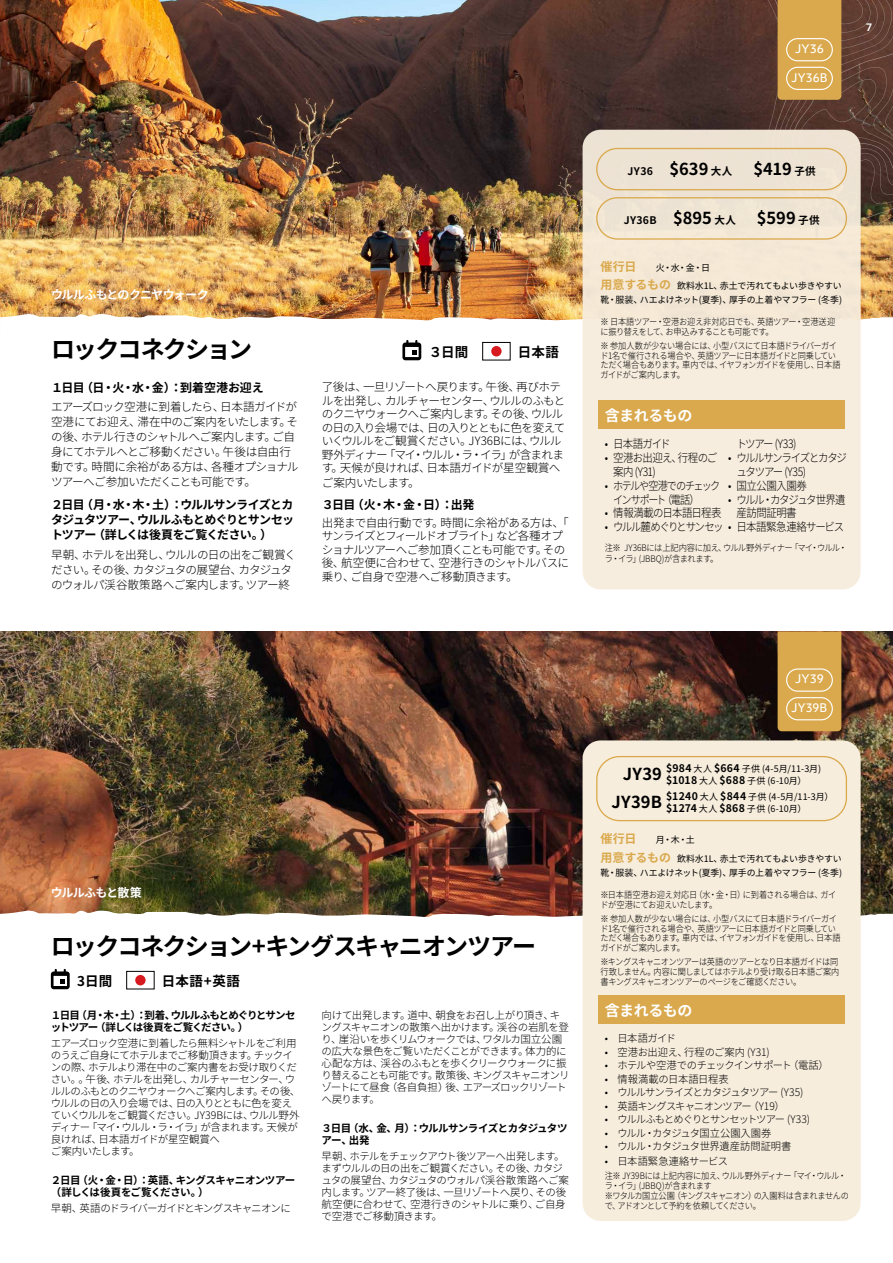
<style>
.page{position:relative;width:893px;height:1263px;background:#fff}
.page>*{position:absolute;margin:0;border:0;box-sizing:border-box;transform-origin:0 0}
.t1{font:700 24px "Noto Sans CJ Kjp";letter-spacing:-.075em;color:#000}
.t2{font:700 16.5px/27.8px "Noto Sans CJ Kjp";letter-spacing:.005em;color:#000;text-align:right}
.t3{font:700 15px "Noto Sans CJ Kjp";letter-spacing:-.03em;color:#fff}
.t4{font:700 13.5px "Noto Sans CJ Kjp";letter-spacing:.01em;color:#000}
.t5{font:700 12px/15px "Noto Sans CJ Kjp";letter-spacing:-.065em;color:#000;text-align:justify}
.t6{font:700 12px "Noto Sans CJ Kjp";letter-spacing:-.065em;color:#fff}
.t7{font:700 12px "Noto Sans CJ Kjp";letter-spacing:-.01em;color:#000}
.t8{font:700 12px "Noto Sans CJ Kjp";letter-spacing:.005em;color:#daa94d}
.t9{font:300 11.7px/13.5px "Noto Sans CJ Kjp";letter-spacing:-.07em;color:#000}
.t10{font:300 11.7px/14px "Noto Sans CJ Kjp";letter-spacing:-.07em;color:#000;scale:.9 1}
.t11{font:300 11.7px/14px "Noto Sans CJ Kjp";letter-spacing:-.105em;color:#000;scale:.9 1}
.t12{font:300 11.7px/14px "Noto Sans CJ Kjp";letter-spacing:-.125em;color:#000;scale:.9 1}
.t13{font:300 11.7px "Noto Sans CJ Kjp";letter-spacing:-.045em;color:#000;scale:.9 1}
.t14{font:500 11.4px "Objektiv Mk 1";letter-spacing:.02em;color:#fff}
.t15{font:300 10.5px/12px "Noto Sans CJ Kjp";letter-spacing:-.06em;color:#000}
.t16{font:700 10.5px/12px "Noto Sans CJ Kjp";letter-spacing:-.065em;color:#000}
.t17{font:700 10.5px/12px "Noto Sans CJ Kjp";letter-spacing:-.09em;color:#000}
.t18{font:300 10.5px "Noto Sans CJ Kjp";letter-spacing:-.085em;color:#000}
.t19{font:300 10.5px "Noto Sans CJ Kjp";letter-spacing:-.09em;color:#000}
.t20{font:300 10.5px "Noto Sans CJ Kjp";letter-spacing:-.08em;color:#000}
.t21{font:300 10.5px "Noto Sans CJ Kjp";letter-spacing:-.015em;color:#000}
.t22{font:300 10.5px "Noto Sans CJ Kjp";letter-spacing:-.04em;color:#000}
.t23{font:300 10.5px "Noto Sans CJ Kjp";letter-spacing:-.01em;color:#000}
.t24{font:300 10.5px "Noto Sans CJ Kjp";letter-spacing:-.02em;color:#000}
.t25{font:700 10.5px "Roboto";color:#fff}
.t26{font:300 9px/9.8px "Noto Sans CJ Kjp";letter-spacing:-.045em;color:#000;scale:.91 1}
.t27{font:9px/18.6px "Noto Sans CJ Kjp";letter-spacing:-.01em;color:#000}
.t28{font:9px/12px "Noto Sans CJ Kjp";letter-spacing:.01em;color:#000}
.t29{font:300 9px/10.8px "Noto Sans CJ Kjp";letter-spacing:-.045em;color:#000;scale:.92 1}
.t30{font:300 9px/9.8px "Noto Sans CJ Kjp";letter-spacing:-.02em;color:#000;scale:.91 1}
.s1{font-size:16.5px}
.s2{font-size:10.5px}
.s3{font-weight:700;font-size:12px;color:#daa94d}
.s4{font-weight:700;font-size:10.5px}
</style>
<div class="page">
<img style="left:0;top:631px;width:893px;height:279px">
<svg style="left:0;top:910px;width:893px;height:38px"></svg>
<img style="left:0;top:0;width:893px;height:313px">
<svg style="left:0;top:313px;width:893px;height:47px"></svg>
<div style="left:483px;top:342px;width:27px;height:18px;background:#fff"></div>
<div style="left:482px;top:342px;width:28px;height:18px;border:1px solid #000"></div>
<div style="left:491px;top:346px;width:11px;height:10px;background:#d71920;border-radius:50%"></div>
<svg style="left:51px;top:969px;width:19px;height:20px"></svg>
<div style="left:126px;top:971px;width:28px;height:18px;border:1px solid #000"></div>
<div style="left:135px;top:975px;width:11px;height:10px;background:#d71920;border-radius:50%"></div>
<div style="left:583px;top:740px;width:278px;height:481px;background:#f7eddd;border-radius:18px"></div>
<div style="left:598px;top:995px;width:247px;height:29px;background:#daa94d"></div>
<div style="left:583px;top:130px;width:278px;height:459px;background:#f7eddd;border-radius:18px"></div>
<div style="left:596px;top:197px;width:251px;height:43px;border:1px solid #daa94d;border-radius:21px"></div>
<div style="left:596px;top:148px;width:251px;height:42px;border:1px solid #daa94d;border-radius:21px"></div>
<div style="left:598px;top:400px;width:247px;height:29px;background:#daa94d"></div>
<div style="left:596px;top:756px;width:251px;height:65px;border:1px solid #daa94d;border-radius:23px"></div>
<svg style="left:765px;top:0;width:128px;height:265px"></svg>
<div style="left:786px;top:38px;width:47px;height:23px;border:1px solid #fff;border-radius:11px"></div>
<div style="left:786px;top:67px;width:47px;height:23px;border:1px solid #fff;border-radius:11px"></div>
<div style="left:778px;top:631px;width:63px;height:100px;background:#daa94d"></div>
<div style="left:786px;top:668px;width:47px;height:24px;border:1px solid #fff;border-radius:11px"></div>
<div style="left:786px;top:697px;width:47px;height:23px;border:1px solid #fff;border-radius:11px"></div>
<p class="t6" style="left:51px;top:287px;width:159px">ウルルふもとのクニヤウォーク</p>
<h1 class="t1" style="left:51px;top:336px;width:203px">ロックコネクション</h1>
<p class="t4" style="left:429px;top:345px;width:41px">３日間</p>
<p class="t4" style="left:518px;top:345px;width:43px">日本語</p>
<p class="t7" style="left:51px;top:380px;width:214px">１日目（日・火・水・金）：到着空港お迎え</p>
<p class="t9" style="left:51px;top:399px;width:249px;line-height:15px">エアーズロック空港に到着したら、日本語ガイドが空港にてお迎え、滞在中のご案内をいたします。その後、ホテル行きのシャトルへご案内します。ご自身にてホテルへとご移動ください。午後は自由行動です。時間に余裕がある方は、各種オプショナルツアーへご参加いただくことも可能です。</p>
<p class="t5" style="left:51px;top:498px;width:245px">２日目（月・水・木・土）：ウルルサンライズとカタジュタツアー、ウルルふもとめぐりとサンセットツアー（詳しくは後頁をご覧ください。）</p>
<p class="t9" style="left:51px;top:547px;width:246px;line-height:15px">早朝、ホテルを出発し、ウルルの日の出をご観賞ください。その後、カタジュタの展望台、カタジュタのウォルパ渓谷散策路へご案内します。ツアー終</p>
<p class="t9" style="left:322px;top:380px;width:245px">了後は、一旦リゾートへ戻ります。午後、再びホテルを出発し、カルチャーセンター、ウルルのふもとのクニヤウォークへご案内します。その後、ウルルの日の入り会場では、日の入りとともに色を変えていくウルルをご観賞ください。JY36Bには、ウルル野外ディナー「マイ・ウルル・ラ・イラ」が含まれます。天候が良ければ、日本語ガイドが星空観賞へ</p>
<p class="t9" style="left:322px;top:476px;width:99px">ご案内いたします。</p>
<p class="t5" style="left:322px;top:498px;width:154px">３日目（火・木・金・日）：出発</p>
<p class="t9" style="left:322px;top:516px;width:249px">出発まで自由行動です。時間に余裕がある方は、「サンライズとフィールドオブライト」など各種オプショナルツアーへご参加頂くことも可能です。その後、航空便に合わせて、空港行きのシャトルバスに乗り、ご自身で空港へご移動頂きます。</p>
<p class="t14" style="left:795px;top:41px;width:30px">JY36</p>
<p class="t14" style="left:791px;top:70px;width:38px">JY36B</p>
<p class="t25" style="left:866px;top:20px;width:8px">7</p>
<p class="t16" style="left:627px;top:165px;width:106px">JY36 <span class="s1">$639</span> 大人</p>
<h2 class="t2" style="left:753px;top:155px;width:64px">$419 <span class="s2">子供</span></h2>
<p class="t16" style="left:624px;top:214px;width:114px">JY36B <span class="s1">$895</span> 大人</p>
<h2 class="t2" style="left:757px;top:204px;width:64px">$599 <span class="s2">子供</span></h2>
<p class="t8" style="left:600px;top:259px;width:38px">催行日</p>
<p class="t27" style="left:600px;top:258px;width:243px;text-indent:55px">火・水・金・日<br><span class="s3">用意するもの</span> 飲料水1L、赤土で汚れてもよい歩きやすい</p>
<p class="t27" style="left:600px;top:290px;width:243px">靴・服装、ハエよけネット(夏季)、厚手の上着やマフラー (冬季)</p>
<p class="t26" style="left:600px;top:317px;width:260px">※ 日本語ツアー・空港お迎え非対応日でも、英語ツアー・空港送迎に振り替えをして、お申込みすることも可能です。</p>
<p class="t26" style="left:600px;top:341px;width:265px">※ 参加人数が少ない場合には、小型バスにて日本語ドライバーガイド1名で催行される場合や、英語ツアーに日本語ガイドと同乗していただく場合もあります。車内では、イヤフォンガイドを使用し、日本語ガイドがご案内します。</p>
<h3 class="t3" style="left:605px;top:407px;width:89px">含まれるもの</h3>
<p class="t10" style="left:605px;top:437px;width:75px">• 日本語ガイド</p>
<p class="t10" style="left:613px;top:451px;width:117px;text-indent:-9px">• 空港お出迎え、行程のご案内 (Y31)</p>
<p class="t11" style="left:613px;top:479px;width:121px;text-indent:-9px">• ホテルや空港でのチェックインサポート（電話）</p>
<p class="t10" style="left:605px;top:506px;width:132px">• 情報満載の日本語日程表</p>
<p class="t11" style="left:605px;top:520px;width:268px">• ウルル麓めぐりとサンセッ • 日本語緊急連絡サービス</p>
<p class="t10" style="left:736px;top:437px;width:68px">トツアー (Y33)</p>
<p class="t12" style="left:736px;top:451px;width:124px;text-indent:-9px">• ウルルサンライズとカタジュタツアー (Y35)</p>
<p class="t13" style="left:728px;top:479px;width:89px">• 国立公園入園券</p>
<p class="t10" style="left:736px;top:492px;width:123px;text-indent:-9px">• ウルル・カタジュタ世界遺産訪問証明書</p>
<p class="t29" style="left:605px;top:542px;width:265px">注※ JY36Bには上記内容に加え、ウルル野外ディナー「マイ・ウルル・ラ・イラ」(JBBQ)が含まれます。</p>
<p class="t6" style="left:51px;top:886px;width:92px">ウルルふもと散策</p>
<h1 class="t1" style="left:51px;top:932px;width:487px">ロックコネクション+キングスキャニオンツアー</h1>
<p class="t4" style="left:77px;top:974px;width:37px">3日間</p>
<p class="t4" style="left:162px;top:974px;width:80px">日本語+英語</p>
<p class="t17" style="left:51px;top:1009px;width:246px">１日目（月・木・土）：到着、ウルルふもとめぐりとサンセットツアー（詳しくは後頁をご覧ください。）</p>
<p class="t15" style="left:51px;top:1037px;width:251px">エアーズロック空港に到着したら無料シャトルをご利用のうえご自身にてホテルまでご移動頂きます。チックインの際、ホテルより滞在中のご案内書をお受け取りください。。午後、ホテルを出発し、カルチャーセンター、ウルルのふもとのクニヤウォークへご案内します。その後、ウルルの日の入り会場では、日の入りとともに色を変えていくウルルをご観賞ください。JY39Bには、ウルル野外ディナー「マイ・ウルル・ラ・イラ」が含まれます。天候が良ければ、日本語ガイドが星空観賞へ<br>ご案内いたします。</p>
<p class="t16" style="left:51px;top:1174px;width:246px">２日目（火・金・日）：英語、キングスキャニオンツアー（詳しくは後頁をご覧ください。）</p>
<p class="t18" style="left:51px;top:1203px;width:242px">早朝、英語のドライバーガイドとキングスキャニオンに</p>
<p class="t15" style="left:322px;top:1009px;width:250px">向けて出発します。道中、朝食をお召し上がり頂き、キングスキャニオンの散策へ出かけます。渓谷の岩肌を登り、崖沿いを歩くリムウォークでは、ワタルカ国立公園の広大な景色をご覧いただくことができます。体力的に心配な方は、渓谷のふもとを歩くクリークウォークに振り替えることも可能です。散策後、キングスキャニオンリゾートにて昼食（各自負担）後、エアーズロックリゾートへ戻ります。</p>
<p class="t16" style="left:322px;top:1122px;width:248px">３日目（水、金、月）：ウルルサンライズとカタジュタツアー、出発</p>
<p class="t15" style="left:322px;top:1150px;width:249px">早朝、ホテルをチェックアウト後ツアーへ出発します。まずウルルの日の出をご観賞ください。その後、カタジュタの展望台、カタジュタのウォルパ渓谷散策路へご案内します。ツアー終了後は、一旦リゾートへ戻り、その後航空便に合わせて、空港行きのシャトルに乗り、ご自身で空港でご移動頂きます。</p>
<p class="t14" style="left:795px;top:671px;width:30px">JY39</p>
<p class="t14" style="left:792px;top:699px;width:37px">JY39B</p>
<h2 class="t2" style="left:612px;top:761px;width:52px">JY39<br>JY39B</h2>
<p class="t28" style="left:666px;top:763px;width:156px"><span class="s4">$984</span> 大人 <span class="s4">$664</span> 子供 (4-5月/11-3月) <span class="s4">$1018</span> 大人 <span class="s4">$688</span> 子供 (6-10月）</p>
<p class="t28" style="left:666px;top:791px;width:169px"><span class="s4">$1240</span> 大人 <span class="s4">$844</span> 子供 (4-5月/11-3月）<span class="s4">$1274</span> 大人 <span class="s4">$868</span> 子供 (6-10月）</p>
<p class="t8" style="left:600px;top:832px;width:38px">催行日</p>
<p class="t27" style="left:600px;top:831px;width:243px;text-indent:55px">月・木・土<br><span class="s3">用意するもの</span> 飲料水1L、赤土で汚れてもよい歩きやすい</p>
<p class="t27" style="left:600px;top:863px;width:243px">靴・服装、ハエよけネット(夏季)、厚手の上着やマフラー (冬季)</p>
<p class="t30" style="left:600px;top:890px;width:261px">※日本語空港お迎え対応日（水・金・日）に到着される場合は、ガイドが空港にてお迎えいたします。</p>
<p class="t26" style="left:600px;top:914px;width:265px">※ 参加人数が少ない場合には、小型バスにて日本語ドライバーガイド1名で催行される場合や、英語ツアーに日本語ガイドと同乗していただく場合もあります。車内では、イヤフォンガイドを使用し、日本語ガイドがご案内します。</p>
<p class="t26" style="left:600px;top:957px;width:264px;text-align:justify">※キングスキャニオンツアーは英語のツアーとなり日本語ガイドは同行致しません。内容に関しましてはホテルより受け取る日本語ご案内書キングスキャニオンツアーのページをご確認ください。</p>
<h3 class="t3" style="left:605px;top:1002px;width:89px">含まれるもの</h3>
<p class="t15" style="left:605px;top:1033px;width:73px">• 日本語ガイド</p>
<p class="t21" style="left:605px;top:1046px;width:166px">• 空港お出迎え、行程のご案内 (Y31)</p>
<p class="t15" style="left:605px;top:1060px;width:226px">• ホテルや空港でのチェックインサポート（電話）</p>
<p class="t23" style="left:605px;top:1073px;width:126px">• 情報満載の日本語日程表</p>
<p class="t20" style="left:605px;top:1086px;width:200px">• ウルルサンライズとカタジュタツアー (Y35)</p>
<p class="t15" style="left:605px;top:1100px;width:182px">• 英語キングスキャニオンツアー（Y19）</p>
<p class="t19" style="left:605px;top:1113px;width:207px">• ウルルふもとめぐりとサンセットツアー (Y33)</p>
<p class="t15" style="left:605px;top:1127px;width:168px">• ウルル・カタジュタ国立公園入園券</p>
<p class="t22" style="left:605px;top:1140px;width:188px">• ウルル・カタジュタ世界遺産訪問証明書</p>
<p class="t24" style="left:605px;top:1155px;width:125px">• 日本語緊急連絡サービス</p>
<p class="t26" style="left:605px;top:1171px;width:270px">注※ JY39Bには上記内容に加え、ウルル野外ディナー「マイ・ウルル・ラ・イラ」(JBBQ)が含まれます<br>※ワタルカ国立公園（キングスキャニオン）の入園料は含まれませんので、アドオンとして予約を依頼してください。</p>
</div>
